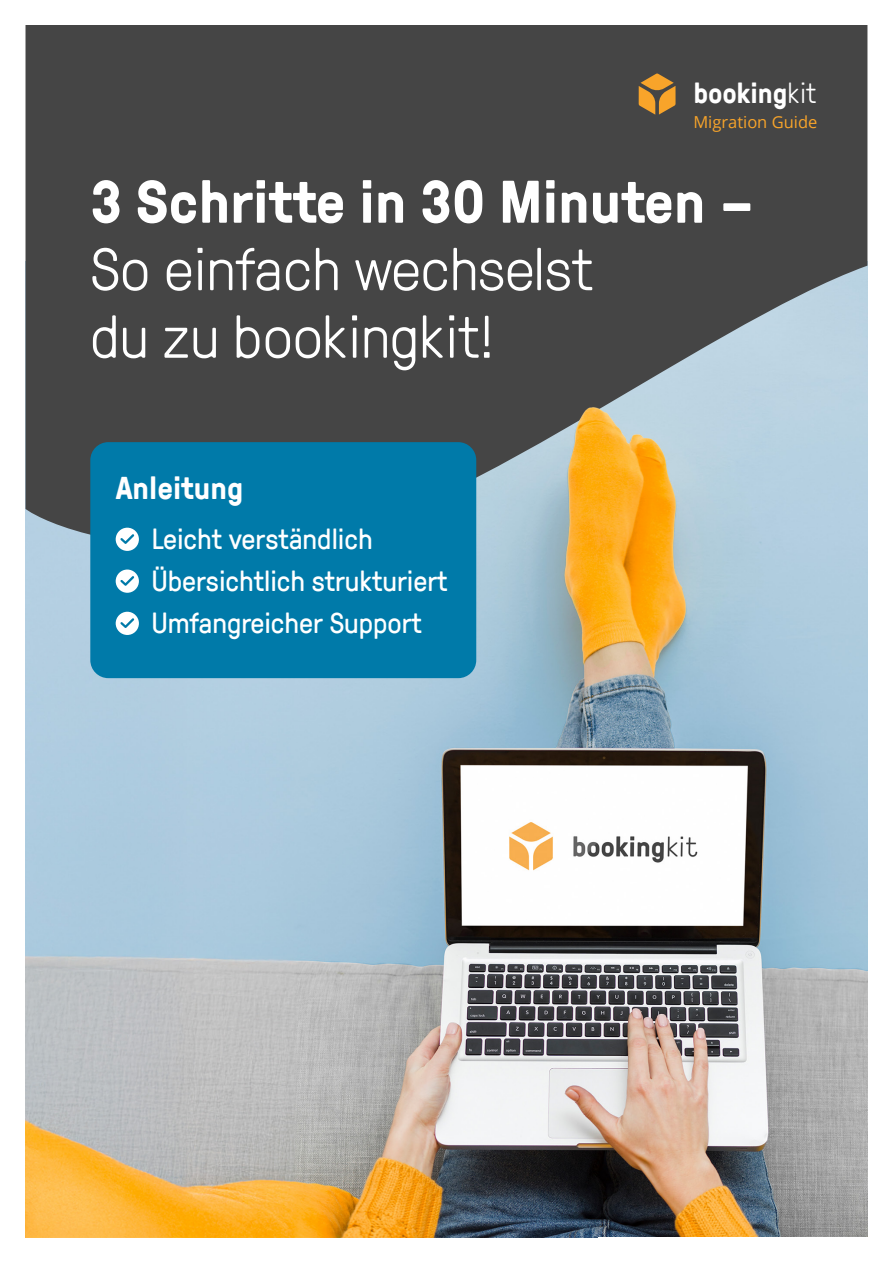
<style>
.page{position:relative;width:893px;height:1263px;background:#fff}
.page>*{position:absolute;margin:0;border:0;box-sizing:border-box;transform-origin:0 0}
.t1{font:300 60px/67.5px "GT Pressura";color:#fff}
.t2{font:700 60px "GT Pressura";color:#fff}
.t3{font:700 31.5px "GT Pressura";color:#fff}
.t4{font:28.5px/42px "GT Pressura";color:#fff}
.t5{font:700 28.5px "GT Pressura";color:#fff}
.t6{font:16.5px "Open Sans";color:#f8a42a}
.s1{font-weight:300}
</style>
<div class="page">
<img style="left:26px;top:552px;width:841px;height:685px">
<svg style="left:26px;top:26px;width:841px;height:526px;background:#4f5253"></svg>
<svg style="left:639px;top:73px;width:36px;height:42px;background:#b07d34"></svg>
<img style="left:491px;top:364px;width:270px;height:355px">
<div style="left:90px;top:442px;width:386px;height:236px;background:#007aa9;border-radius:18px"></div>
<svg style="left:116px;top:528px;width:23px;height:23px"></svg>
<svg style="left:116px;top:569px;width:23px;height:24px"></svg>
<svg style="left:116px;top:612px;width:23px;height:23px"></svg>
<p class="t5" style="left:693px;top:72px;width:125px">booking<span class="s1">kit</span></p>
<p class="t6" style="left:693px;top:111px;width:126px">Migration Guide</p>
<h1 class="t2" style="left:90px;top:158px;width:664px">3 Schritte in 30 Minuten –</h1>
<h1 class="t1" style="left:90px;top:232px;width:505px">So einfach wechselst du zu bookingkit!</h1>
<p class="t3" style="left:116px;top:465px;width:129px">Anleitung</p>
<p class="t4" style="left:152px;top:517px;width:297px">Leicht verständlich<br>Übersichtlich strukturiert<br>Umfangreicher Support</p>
</div>
